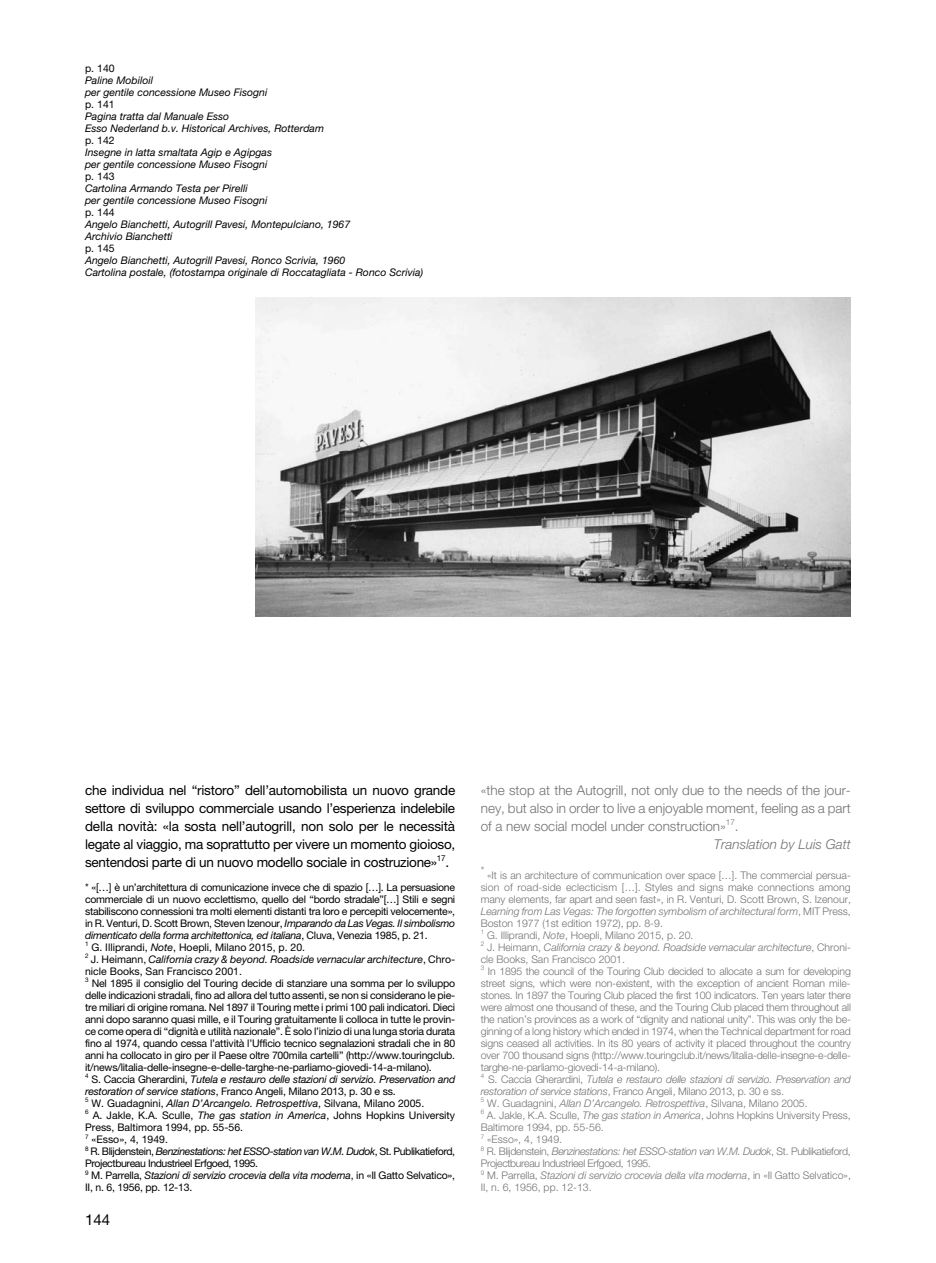
<style>
.page{position:relative;width:936px;height:1263px;background:#fff}
.page>*{position:absolute;margin:0;border:0;box-sizing:border-box;transform-origin:0 0}
.t1{font:15px "Helvetica Neue";color:#000}
.t2{font:13.5px/18px "Helvetica Neue";letter-spacing:-.02em;color:#000;text-align:justify}
.t3{font:300 13.5px "Helvetica Neue";color:#707173}
.t4{font:italic 300 13.5px "Helvetica Neue";color:#707173}
.t5{font:10.5px/12px "Helvetica Neue";letter-spacing:-.02em;color:#000}
.t6{font:300 10.5px/12px "Helvetica Neue";letter-spacing:-.015em;color:#707173}
.t7{font:italic 10.5px/12px "Helvetica Neue";color:#000}
.s1{font-style:italic}
</style>
<div class="page">
<img style="left:255px;top:298px;width:595px;height:319px">
<p class="t5" style="left:85px;top:62px;width:31px">p. 140</p>
<p class="t7" style="left:85px;top:74px;width:184px">Paline Mobiloil<br>per gentile concessione Museo Fisogni</p>
<p class="t5" style="left:85px;top:98px;width:31px">p. 141</p>
<p class="t7" style="left:85px;top:110px;width:240px">Pagina tratta dal Manuale Esso<br>Esso Nederland b.v. Historical Archives, Rotterdam</p>
<p class="t5" style="left:85px;top:134px;width:31px">p. 142</p>
<p class="t7" style="left:85px;top:146px;width:188px">Insegne in latta smaltata Agip e Agipgas per gentile concessione Museo Fisogni</p>
<p class="t5" style="left:85px;top:170px;width:31px">p. 143</p>
<p class="t7" style="left:85px;top:182px;width:184px">Cartolina Armando Testa per Pirelli<br>per gentile concessione Museo Fisogni</p>
<p class="t5" style="left:85px;top:206px;width:31px">p. 144</p>
<p class="t7" style="left:85px;top:218px;width:267px">Angelo Bianchetti, Autogrill Pavesi, Montepulciano, 1967<br>Archivio Bianchetti</p>
<p class="t5" style="left:85px;top:242px;width:31px">p. 145</p>
<p class="t7" style="left:85px;top:254px;width:339px">Angelo Bianchetti, Autogrill Pavesi, Ronco Scrivia, 1960<br>Cartolina postale, (fotostampa originale di Roccatagliata - Ronco Scrivia)</p>
<p class="t2" style="left:85px;top:781px;width:371px">che individua nel “ristoro” dell’automobilista un nuovo grande settore di sviluppo commerciale usando l’esperienza indelebile della novità: «la sosta nell’autogrill, non solo per le necessità legate al viaggio, ma soprattutto per vivere un momento gioioso, sentendosi parte di un nuovo modello sociale in costruzione»<sup>17</sup>.</p>
<p class="t5" style="left:85px;top:881px;width:371px">* «[…] è un’architettura di comunicazione invece che di spazio […]. La persuasione commerciale di un nuovo ecclettismo, quello del “bordo stradale”[…] Stili e segni stabiliscono connessioni tra molti elementi distanti tra loro e percepiti velocemente», in R. Venturi, D. Scott Brown, Steven Izenour, <span class="s1">Imparando da Las Vegas. Il simbolismo dimenticato della forma architettonica, ed italiana</span>, Cluva, Venezia 1985, p. 21.<br><sup>1</sup> G. Illiprandi, <span class="s1">Note</span>, Hoepli, Milano 2015, p. 20.<br><sup>2</sup> J. Heimann, <span class="s1">California crazy &amp; beyond. Roadside vernacular architecture</span>, Chro&shy;nicle Books, San Francisco 2001.<br><sup>3</sup> Nel 1895 il consiglio del Touring decide di stanziare una somma per lo sviluppo delle indicazioni stradali, fino ad allora del tutto assenti, se non si considerano le pie&shy;tre miliari di origine romana. Nel 1897 il Touring mette i primi 100 pali indicatori. Dieci anni dopo saranno quasi mille, e il Touring gratuitamente li colloca in tutte le provin&shy;ce come opera di “dignità e utilità nazionale”. È solo l’inizio di una lunga storia durata fino al 1974, quando cessa l’attività l’Ufficio tecnico segnalazioni stradali che in 80 anni ha collocato in giro per il Paese oltre 700mila cartelli” (http://www.touringclub. it/news/litalia-delle-insegne-e-delle-targhe-ne-parliamo-giovedi-14-a-milano).<br><sup>4</sup> S. Caccia Gherardini, <span class="s1">Tutela e restauro delle stazioni di servizio. Preservation and restoration of service stations</span>, Franco Angeli, Milano 2013, p. 30 e ss.<br><sup>5</sup> W. Guadagnini, <span class="s1">Allan D’Arcangelo. Retrospettiva</span>, Silvana, Milano 2005.<br><sup>6</sup> A. Jakle, K.A. Sculle, <span class="s1">The gas station in America</span>, Johns Hopkins University Press, Baltimora 1994, pp. 55-56.<br><sup>7</sup> «Esso», 4, 1949.<br><sup>8</sup> R. Blijdenstein, <span class="s1">Benzinestations: het ESSO-station van W.M. Dudok</span>, St. Publikatieford, Projectbureau Industrieel Erfgoed, 1995.<br><sup>9</sup> M. Parrella, <span class="s1">Stazioni di servizio crocevia della vita moderna</span>, in «Il Gatto Selvatico», II, n. 6, 1956, pp. 12-13.</p>
<h1 class="t1" style="left:85px;top:1210px;width:27px">144</h1>
<p class="t3" style="left:480px;top:781px;width:371px">«the stop at the Autogrill, not only due to the needs of the jour-</p>
<p class="t3" style="left:480px;top:799px;width:371px">ney, but also in order to live a enjoyable moment, feeling as a part</p>
<p class="t3" style="left:480px;top:817px;width:259px">of a new social model under construction»<sup>17</sup>.</p>
<p class="t4" style="left:713px;top:836px;width:139px">Translation by Luis Gatt</p>
<p class="t6" style="left:480px;top:869px;width:371px">* «It is an architecture of communication over space […]. The commercial persua&shy;sion of road-side eclecticism […]. Styles and signs make connections among many elements, far apart and seen fast», in R. Venturi, D. Scott Brown, S. Izenour, <span class="s1">Learning from Las Vegas: The forgotten symbolism of architectural form</span>, MIT Press, Boston 1977 (1st edition 1972), pp. 8-9.<br><sup>1</sup> G. Illiprandi, <span class="s1">Note</span>, Hoepli, Milano 2015, p. 20.<br><sup>2</sup> J. Heimann, <span class="s1">California crazy &amp; beyond. Roadside vernacular architecture</span>, Chroni&shy;cle Books, San Francisco 2001.<br><sup>3</sup> In 1895 the council of the Touring Club decided to allocate a sum for developing street signs, which were non-existent, with the exception of ancient Roman mile&shy;stones. In 1897 the Touring Club placed the first 100 indicators. Ten years later there were almost one thousand of these, and the Touring Club placed them throughout all the nation’s provinces as a work of “dignity and national unity”. This was only the be&shy;ginning of a long history which ended in 1974, when the Technical department for road signs ceased all activities. In its 80 years of activity it placed throughout the country over 700 thousand signs (http://www.touringclub.it/news/litalia-delle-insegne-e-delle&shy;targhe-ne-parliamo-giovedi-14-a-milano).<br><sup>4</sup> S. Caccia Gherardini, <span class="s1">Tutela e restauro delle stazioni di servizio. Preservation and restoration of service stations</span>, Franco Angeli, Milano 2013, p. 30 e ss.<br><sup>5</sup> W. Guadagnini, <span class="s1">Allan D’Arcangelo. Retrospettiva</span>, Silvana, Milano 2005.<br><sup>6</sup> A. Jakle, K.A. Sculle, <span class="s1">The gas station in America</span>, Johns Hopkins University Press, Baltimore 1994, pp. 55-56.<br><sup>7</sup> «Esso», 4, 1949.<br><sup>8</sup> R. Blijdenstein, <span class="s1">Benzinestations: het ESSO-station van W.M. Dudok</span>, St. Publikatieford, Projectbureau Industrieel Erfgoed, 1995.<br><sup>9</sup> M. Parrella, <span class="s1">Stazioni di servizio crocevia della vita moderna</span>, in «Il Gatto Selvatico», II, n. 6, 1956, pp. 12-13.</p>
</div>
